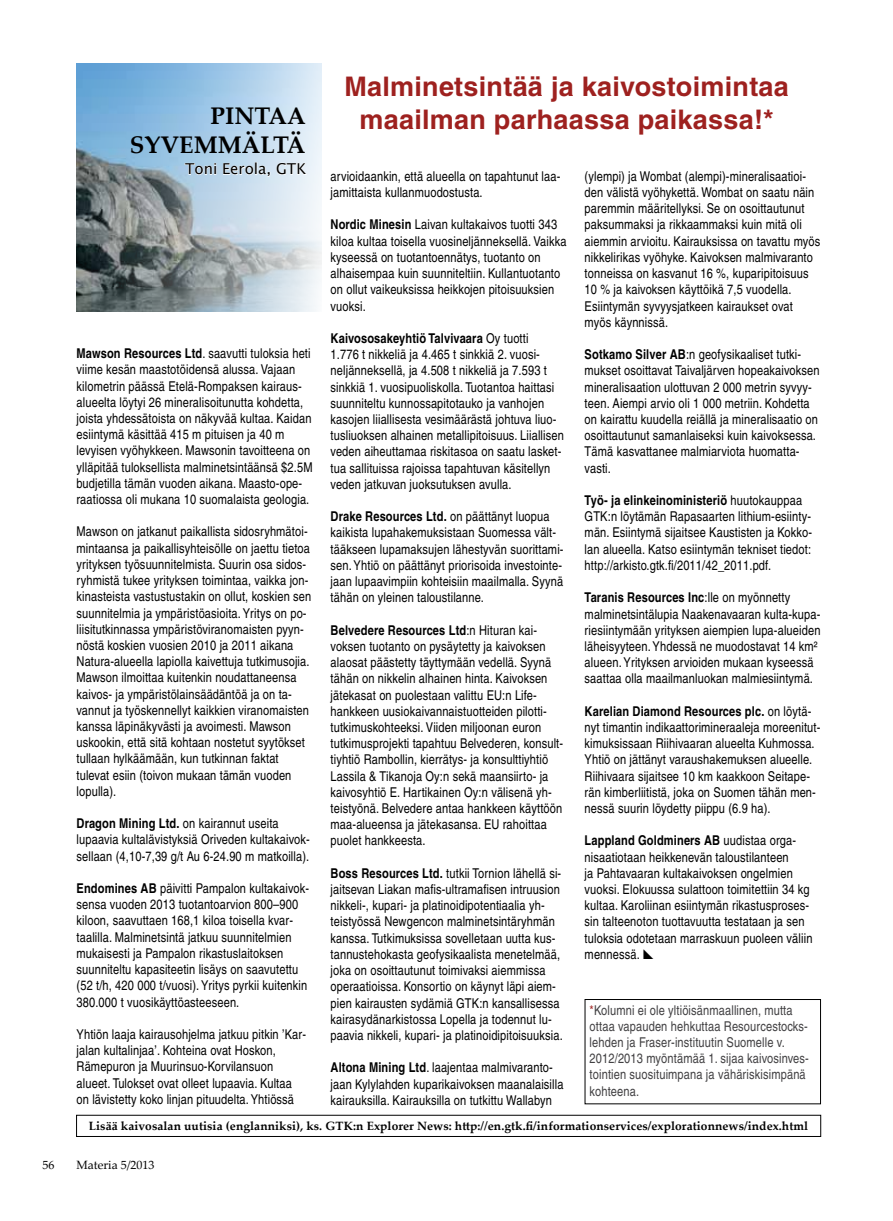
<style>
.page{position:relative;width:893px;height:1221px;background:#fff}
.page>*{position:absolute;margin:0;border:0;box-sizing:border-box;transform-origin:0 0}
.t1{font:700 27px/32.4px "Helvetica";letter-spacing:.01em;color:#9e211f;text-align:center}
.t2{font:700 24px/28.8px "Palatino Linotype";color:#000;text-align:right}
.t3{font:15px "Lucida Sans Unicode";color:#000}
.t4{font:condensed 13.5px/16.2px "Helvetica";letter-spacing:.01em;color:#000}
.t5{font:condensed 13.5px/16.2px "Helvetica";letter-spacing:.01em;color:#414042}
.t6{font:700 12px "Palatino Linotype";letter-spacing:.005em;color:#000}
.t7{font:12px "Palatino Linotype";color:#000}
.s1{font-weight:700}
.s2{color:#9e211f}
</style>
<div class="page">
<img style="left:76px;top:64px;width:246px;height:247px">
<svg style="left:184px;top:163px;width:32px;height:12px"></svg>
<svg style="left:223px;top:162px;width:84px;height:15px"></svg>
<div style="left:585px;top:999px;width:236px;height:105px;border:1px solid #000"></div>
<h2 class="t2" style="left:130px;top:100px;width:177px">Pintaa syvemmältä</h2>
<p class="t3" style="left:185px;top:157px;width:123px">Toni Eerola, GTK</p>
<p class="t4" style="left:77px;top:345px;width:238px"><span class="s1">Mawson Resources Ltd</span>. saavutti tuloksia heti viime kesän maastotöidensä alussa. Vajaan kilometrin päässä Etelä-Rompaksen kairaus&shy;alueelta löytyi 26 mineralisoitunutta kohdetta, joista yhdessätoista on näkyvää kultaa. Kaidan esiintymä käsittää 415 m pituisen ja 40 m levyisen vyöhykkeen. Mawsonin tavoitteena on ylläpitää tuloksellista malminetsintäänsä $2.5M budjetilla tämän vuoden aikana. Maasto-ope&shy;raatiossa oli mukana 10 suomalaista geologia.</p>
<p class="t4" style="left:77px;top:523px;width:236px">Mawson on jatkanut paikallista sidosryhmätoi&shy;mintaansa ja paikallisyhteisölle on jaettu tietoa yrityksen työsuunnitelmista. Suurin osa sidos&shy;ryhmistä tukee yrityksen toimintaa, vaikka jon&shy;kinasteista vastustustakin on ollut, koskien sen suunnitelmia ja ympäristöasioita. Yritys on po&shy;liisitutkinnassa ympäristöviranomaisten pyyn&shy;nöstä koskien vuosien 2010 ja 2011 aikana Natura-alueella lapiolla kaivettuja tutkimusojia.<br>Mawson ilmoittaa kuitenkin noudattaneensa kaivos- ja ympäristölainsäädäntöä ja on ta&shy;vannut ja työskennellyt kaikkien viranomaisten kanssa läpinäkyvästi ja avoimesti. Mawson uskookin, että sitä kohtaan nostetut syytökset tullaan hylkäämään, kun tutkinnan faktat tulevat esiin (toivon mukaan tämän vuoden lopulla).</p>
<p class="t4" style="left:77px;top:815px;width:235px"><span class="s1">Dragon Mining Ltd.</span> on kairannut useita lupaavia kultalävistyksiä Oriveden kultakaivok&shy;sellaan (4,10-7,39 g/t Au 6-24.90 m matkoilla).</p>
<p class="t4" style="left:77px;top:880px;width:234px"><span class="s1">Endomines AB</span> päivitti Pampalon kultakaivok&shy;sensa vuoden 2013 tuotantoarvion 800–900 kiloon, saavuttaen 168,1 kiloa toisella kvar&shy;taalilla. Malminetsintä jatkuu suunnitelmien mukaisesti ja Pampalon rikastuslaitoksen suunniteltu kapasiteetin lisäys on saavutettu (52 t/h, 420 000 t/vuosi). Yritys pyrkii kuitenkin 380.000 t vuosikäyttöasteeseen.</p>
<p class="t4" style="left:77px;top:1026px;width:231px">Yhtiön laaja kairausohjelma jatkuu pitkin ’Kar&shy;jalan kultalinjaa’. Kohteina ovat Hoskon, Rämepuron ja Muurinsuo-Korvilansuon alueet. Tulokset ovat olleet lupaavia. Kultaa on lävistetty koko linjan pituudelta. Yhtiössä</p>
<h1 class="t1" style="left:344px;top:70px;width:446px">Malminetsintää ja kaivostoimintaa maailman parhaassa paikassa!*</h1>
<p class="t4" style="left:331px;top:168px;width:231px">arvioidaankin, että alueella on tapahtunut laa&shy;jamittaista kullanmuodostusta.</p>
<p class="t4" style="left:331px;top:216px;width:237px"><span class="s1">Nordic Minesin</span> Laivan kultakaivos tuotti 343 kiloa kultaa toisella vuosineljänneksellä. Vaikka kyseessä on tuotantoennätys, tuotanto on alhaisempaa kuin suunniteltiin. Kullantuotanto on ollut vaikeuksissa heikkojen pitoisuuksien vuoksi.</p>
<p class="t4" style="left:331px;top:330px;width:235px"><span class="s1">Kaivososakeyhtiö Talvivaara</span> Oy tuotti<br>1.776 t nikkeliä ja 4.465 t sinkkiä 2. vuosi&shy;neljänneksellä, ja 4.508 t nikkeliä ja 7.593 t sinkkiä 1. vuosipuoliskolla. Tuotantoa haittasi suunniteltu kunnossapitotauko ja vanhojen kasojen liiallisesta vesimäärästä johtuva liuo&shy;tusliuoksen alhainen metallipitoisuus. Liiallisen veden aiheuttamaa riskitasoa on saatu lasket&shy;tua sallituissa rajoissa tapahtuvan käsitellyn veden jatkuvan juoksutuksen avulla.</p>
<p class="t4" style="left:331px;top:508px;width:235px"><span class="s1">Drake Resources Ltd.</span> on päättänyt luopua kaikista lupahakemuksistaan Suomessa vält&shy;tääkseen lupamaksujen lähestyvän suorittami&shy;sen. Yhtiö on päättänyt priorisoida investointe&shy;jaan lupaavimpiin kohteisiin maailmalla. Syynä tähän on yleinen taloustilanne.</p>
<p class="t4" style="left:331px;top:621px;width:234px"><span class="s1">Belvedere Resources Ltd</span>:n Hituran kai&shy;voksen tuotanto on pysäytetty ja kaivoksen alaosat päästetty täyttymään vedellä. Syynä tähän on nikkelin alhainen hinta. Kaivoksen jätekasat on puolestaan valittu EU:n Life&shy;hankkeen uusiokaivannaistuotteiden pilotti&shy;tutkimuskohteeksi. Viiden miljoonan euron tutkimusprojekti tapahtuu Belvederen, konsult&shy;tiyhtiö Rambollin, kierrätys- ja konsulttiyhtiö Lassila &amp; Tikanoja Oy:n sekä maansiirto- ja kaivosyhtiö E. Hartikainen Oy:n välisenä yh&shy;teistyönä. Belvedere antaa hankkeen käyttöön maa-alueensa ja jätekasansa. EU rahoittaa puolet hankkeesta.</p>
<p class="t4" style="left:331px;top:864px;width:234px"><span class="s1">Boss Resources Ltd.</span> tutkii Tornion lähellä si&shy;jaitsevan Liakan mafis-ultramafisen intruusion nikkeli-, kupari- ja platinoidipotentiaalia yh&shy;teistyössä Newgencon malminetsintäryhmän kanssa. Tutkimuksissa sovelletaan uutta kus&shy;tannustehokasta geofysikaalista menetelmää, joka on osoittautunut toimivaksi aiemmissa operaatioissa. Konsortio on käynyt läpi aiem&shy;pien kairausten sydämiä GTK:n kansallisessa kairasydänarkistossa Lopella ja todennut lu&shy;paavia nikkeli, kupari- ja platinoidipitoisuuksia.</p>
<p class="t4" style="left:331px;top:1059px;width:234px"><span class="s1">Altona Mining Ltd</span>. laajentaa malmivaranto&shy;jaan Kylylahden kuparikaivoksen maanalaisilla kairauksilla. Kairauksilla on tutkittu Wallabyn</p>
<p class="t4" style="left:585px;top:168px;width:237px">(ylempi) ja Wombat (alempi)-mineralisaatioi&shy;den välistä vyöhykettä. Wombat on saatu näin paremmin määritellyksi. Se on osoittautunut paksummaksi ja rikkaammaksi kuin mitä oli aiemmin arvioitu. Kairauksissa on tavattu myös nikkelirikas vyöhyke. Kaivoksen malmivaranto tonneissa on kasvanut 16 %, kuparipitoisuus 10 % ja kaivoksen käyttöikä 7,5 vuodella.<br>Esiintymän syvyysjatkeen kairaukset ovat myös käynnissä.</p>
<p class="t4" style="left:585px;top:346px;width:237px"><span class="s1">Sotkamo Silver AB</span>:n geofysikaaliset tutki&shy;mukset osoittavat Taivaljärven hopeakaivoksen mineralisaation ulottuvan 2 000 metrin syvyy&shy;teen. Aiempi arvio oli 1 000 metriin. Kohdetta on kairattu kuudella reiällä ja mineralisaatio on osoittautunut samanlaiseksi kuin kaivoksessa.<br>Tämä kasvattanee malmiarviota huomatta&shy;vasti.</p>
<p class="t4" style="left:585px;top:492px;width:229px"><span class="s1">Työ- ja elinkeinoministeriö</span> huutokauppaa GTK:n löytämän Rapasaarten lithium-esiinty&shy;män. Esiintymä sijaitsee Kaustisten ja Kokko&shy;lan alueella. Katso esiintymän tekniset tiedot: http://arkisto.gtk.fi/2011/42_2011.pdf.</p>
<p class="t4" style="left:585px;top:589px;width:237px"><span class="s1">Taranis Resources Inc</span>:lle on myönnetty malminetsintälupia Naakenavaaran kulta-kupa&shy;riesiintymään yrityksen aiempien lupa-alueiden läheisyyteen. Yhdessä ne muodostavat 14 km² alueen. Yrityksen arvioiden mukaan kyseessä saattaa olla maailmanluokan malmiesiintymä.</p>
<p class="t4" style="left:585px;top:703px;width:237px"><span class="s1">Karelian Diamond Resources plc.</span> on löytä&shy;nyt timantin indikaattorimineraaleja moreenitut&shy;kimuksissaan Riihivaaran alueelta Kuhmossa.<br>Yhtiö on jättänyt varaushakemuksen alueelle.<br>Riihivaara sijaitsee 10 km kaakkoon Seitape&shy;rän kimberliitistä, joka on Suomen tähän men&shy;nessä suurin löydetty piippu (6.9 ha).</p>
<p class="t4" style="left:585px;top:832px;width:229px"><span class="s1">Lappland Goldminers AB</span> uudistaa orga&shy;nisaatiotaan heikkenevän taloustilanteen<br>ja Pahtavaaran kultakaivoksen ongelmien vuoksi. Elokuussa sulattoon toimitettiin 34 kg kultaa. Karoliinan esiintymän rikastusproses&shy;sin talteenoton tuottavuutta testataan ja sen tuloksia odotetaan marraskuun puoleen väliin mennessä.</p>
<p class="t5" style="left:590px;top:1001px;width:221px"><span class="s2">*</span>Kolumni ei ole yltiöisänmaallinen, mutta ottaa vapauden hehkuttaa Resourcestocks&shy;lehden ja Fraser-instituutin Suomelle v.<br>2012/2013 myöntämää 1. sijaa kaivosinves&shy;tointien suosituimpana ja vähäriskisimpänä kohteena.</p>
<p class="t6" style="left:89px;top:1117px;width:721px">Lisää kaivosalan uutisia (englanniksi), ks. GTK:n Explorer News: http://en.gtk.fi/informationservices/explorationnews/index.html</p>
<p class="t7" style="left:43px;top:1155px;width:13px">56</p>
<p class="t7" style="left:77px;top:1155px;width:80px">Materia 5/2013</p>
</div>
